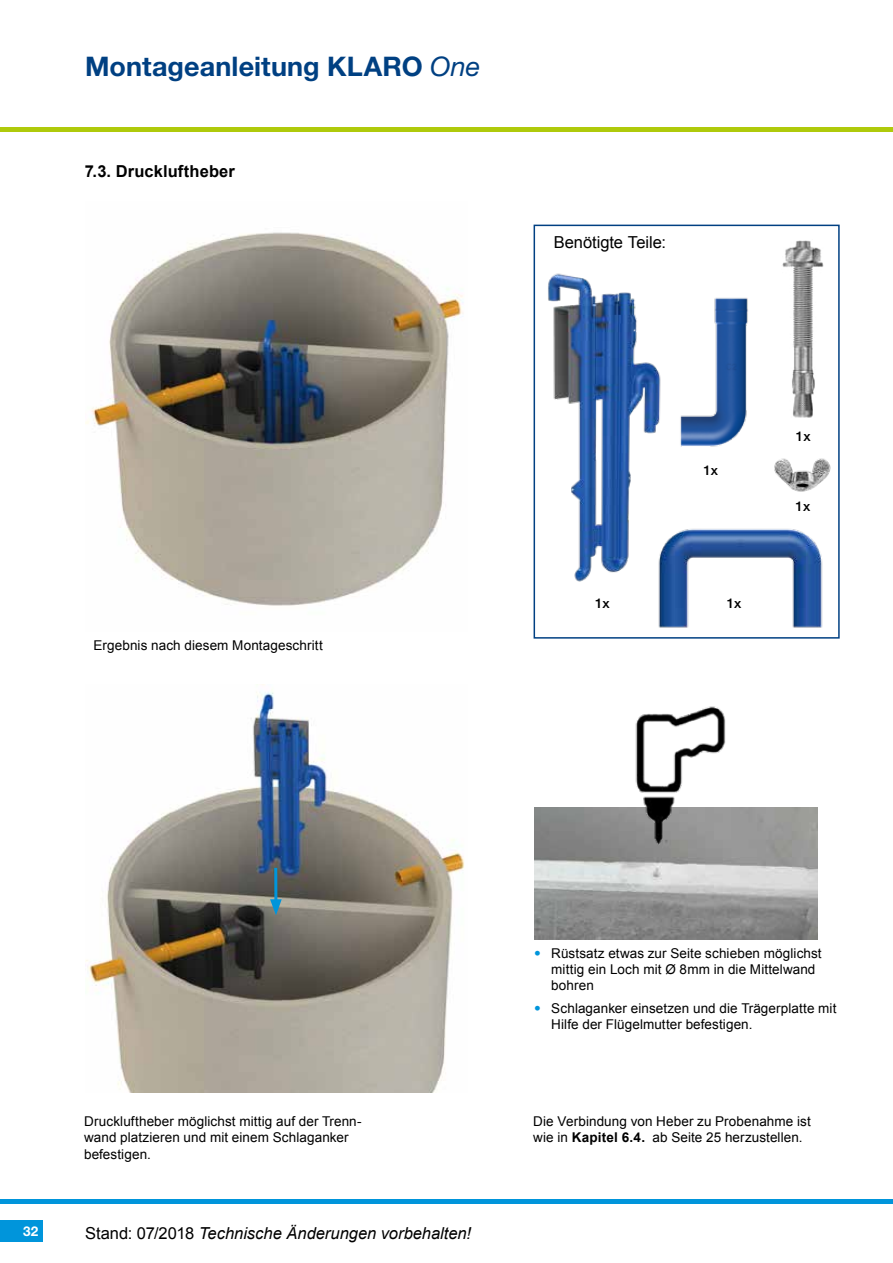
<style>
.page{position:relative;width:893px;height:1263px;background:#fff}
.page>*{position:absolute;margin:0;border:0;box-sizing:border-box;transform-origin:0 0}
.t1{font:700 27px "Helvetica Neue LT Pro";letter-spacing:.005em;color:#004082}
.t2{font:italic 16.5px "Arial";color:#000}
.t3{font:700 16.5px "Arial";letter-spacing:.005em;color:#000}
.t4{font:16.5px "Arial";color:#000}
.t5{font:13.5px/16.2px "Arial";letter-spacing:.005em;color:#000}
.t6{font:500 13.5px "Helvetica Neue LT Pro";color:#000}
.t7{font:700 13.5px "Helvetica Neue LT Pro";color:#fff}
.s1{font-weight:400;font-style:italic}
.s2{font-style:normal}
.s3{font-family:"Helvetica Neue LT Pro";color:#0095db}
.s4{font-weight:700}
</style>
<div class="page">
<div style="left:534px;top:225px;width:306px;height:414px;border:2px solid #004082"></div>
<img style="left:85px;top:232px;width:378px;height:374px">
<img style="left:658px;top:528px;width:165px;height:100px">
<img style="left:680px;top:298px;width:68px;height:149px">
<img style="left:534px;top:264px;width:136px;height:333px">
<img style="left:782px;top:240px;width:42px;height:178px">
<img style="left:774px;top:458px;width:57px;height:34px">
<img style="left:85px;top:692px;width:380px;height:401px">
<img style="left:534px;top:925px;width:283px;height:14px">
<img style="left:534px;top:706px;width:284px;height:219px">
<hr style="left:274px;top:868px;width:3px;height:37px;background:#0095db">
<svg style="left:270px;top:899px;width:12px;height:16px"></svg>
<div style="left:0;top:1220px;width:43px;height:22px;background:#0095db"></div>
<hr style="left:0;top:1199px;width:893px;height:4px;background:#0095db">
<hr style="left:0;top:128px;width:893px;height:4px;background:#afca0b">
<h1 class="t1" style="left:85px;top:49px;width:397px">Montageanleitung KLARO <span class="s1">One</span></h1>
<p class="t3" style="left:85px;top:160px;width:151px">7.3. Druckluftheber</p>
<p class="t5" style="left:94px;top:637px;width:231px">Ergebnis nach diesem Montageschritt</p>
<p class="t4" style="left:554px;top:231px;width:114px">Benötigte Teile:</p>
<p class="t6" style="left:595px;top:595px;width:16px">1x</p>
<p class="t6" style="left:703px;top:462px;width:16px">1x</p>
<p class="t6" style="left:727px;top:595px;width:16px">1x</p>
<p class="t6" style="left:796px;top:428px;width:16px">1x</p>
<p class="t6" style="left:795px;top:498px;width:16px">1x</p>
<p class="t7" style="left:23px;top:1222px;width:17px">32</p>
<p class="t5" style="left:84px;top:1113px;width:279px">Druckluftheber möglichst mittig auf der Trenn&shy;wand platzieren und mit einem Schlaganker befestigen.</p>
<p class="t2" style="left:85px;top:1222px;width:387px"><span class="s2">Stand: 07/2018</span> Technische Änderungen vorbehalten!</p>
<p class="t5" style="left:551px;top:945px;width:272px;text-indent:-17px"><span class="s3">•</span> Rüstsatz etwas zur Seite schieben möglichst mittig ein Loch mit Ø 8mm in die Mittelwand bohren</p>
<p class="t5" style="left:551px;top:1000px;width:287px;text-indent:-17px"><span class="s3">•</span> Schlaganker einsetzen und die Trägerplatte mit<br>Hilfe der Flügelmutter befestigen.</p>
<p class="t5" style="left:533px;top:1113px;width:279px">Die Verbindung von Heber zu Probenahme ist wie in <span class="s4">Kapitel 6.4.</span> ab Seite 25 herzustellen.</p>
</div>
